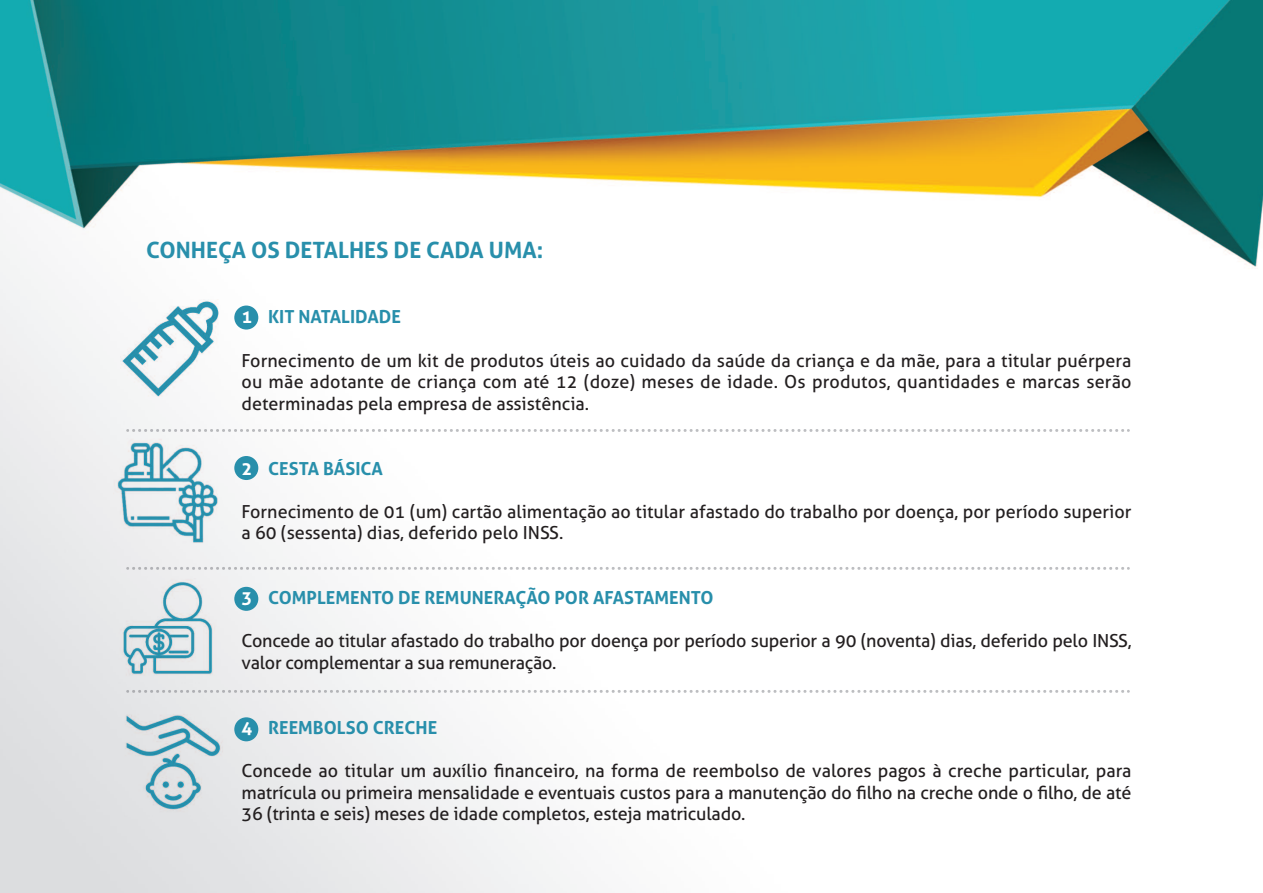
<style>
.page{position:relative;width:1263px;height:893px;background:#fff}
.page>*{position:absolute;margin:0;border:0;box-sizing:border-box;transform-origin:0 0}
.t1{font:700 22.5px "Aller";color:#288fab}
.t2{font:18px/21.6px "Aller";letter-spacing:-.01em;color:#231f20;text-align:justify}
.t3{font:700 18px "Aller";color:#288fab}
.s1{color:#fff}
</style>
<div class="page">
<img style="left:0;top:0;width:1263px;height:893px">
<div style="left:234px;top:306px;width:24px;height:24px;background:#288fab;border-radius:50%"></div>
<div style="left:234px;top:456px;width:24px;height:24px;background:#288fab;border-radius:50%"></div>
<div style="left:234px;top:587px;width:24px;height:24px;background:#288fab;border-radius:50%"></div>
<div style="left:234px;top:717px;width:24px;height:24px;background:#288fab;border-radius:50%"></div>
<img style="left:114px;top:438px;width:109px;height:109px">
<img style="left:121px;top:299px;width:99px;height:100px">
<img style="left:126px;top:690px;width:1004px;height:3px">
<img style="left:126px;top:567px;width:1004px;height:3px">
<img style="left:126px;top:429px;width:1004px;height:3px">
<img style="left:119px;top:708px;width:109px;height:108px">
<img style="left:113px;top:579px;width:107px;height:105px">
<p class="t1" style="left:146px;top:236px;width:398px">CONHEÇA OS DETALHES DE CADA UMA:</p>
<p class="t3" style="left:241px;top:306px;width:161px"><span class="s1">1</span> KIT NATALIDADE</p>
<p class="t2" style="left:241px;top:349px;width:891px">Fornecimento de um kit de produtos úteis ao cuidado da saúde da criança e da mãe, para a titular puérpera ou mãe adotante de criança com até 12 (doze) meses de idade. Os produtos, quantidades e marcas serão determinadas pela empresa de assistência.</p>
<p class="t3" style="left:241px;top:457px;width:143px"><span class="s1">2</span> CESTA BÁSICA</p>
<p class="t2" style="left:241px;top:500px;width:891px">Fornecimento de 01 (um) cartão alimentação ao titular afastado do trabalho por doença, por período superior a 60 (sessenta) dias, deferido pelo INSS.</p>
<p class="t3" style="left:241px;top:587px;width:473px"><span class="s1">3</span> COMPLEMENTO DE REMUNERAÇÃO POR AFASTAMENTO</p>
<p class="t2" style="left:241px;top:630px;width:891px">Concede ao titular afastado do trabalho por doença por período superior a 90 (noventa) dias, deferido pelo INSS, valor complementar a sua remuneração.</p>
<p class="t3" style="left:241px;top:716px;width:197px"><span class="s1">4</span> REEMBOLSO CRECHE</p>
<p class="t2" style="left:241px;top:760px;width:891px">Concede ao titular um auxílio financeiro, na forma de reembolso de valores pagos à creche particular, para matrícula ou primeira mensalidade e eventuais custos para a manutenção do filho na creche onde o filho, de até 36 (trinta e seis) meses de idade completos, esteja matriculado.</p>
</div>
